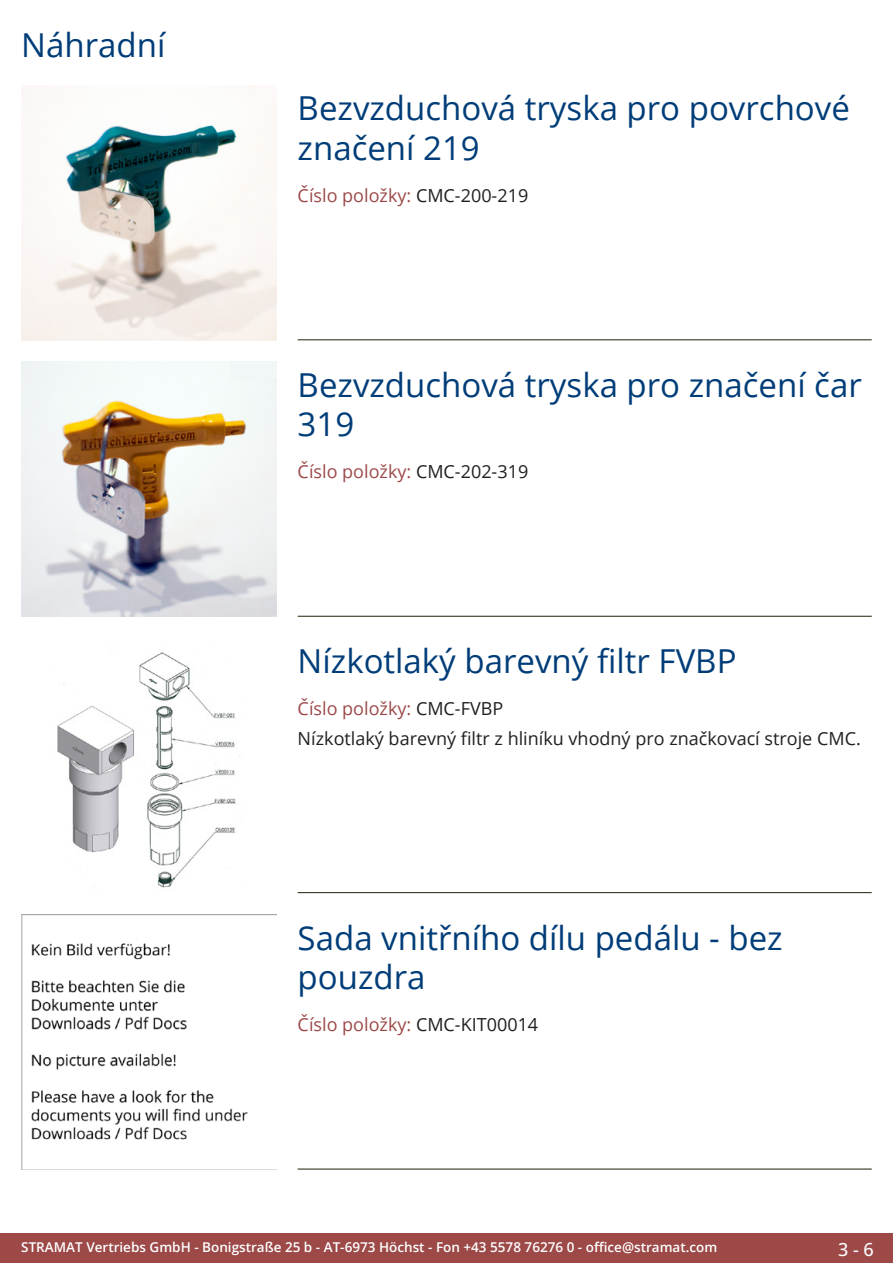
<style>
.page{position:relative;width:893px;height:1263px;background:#fff}
.page>*{position:absolute;margin:0;border:0;box-sizing:border-box;transform-origin:0 0}
.Produkttitel{font:33px/39.6px "Open Sans";color:#003d78}
.RastTitel{font:33px "Open Sans";color:#003d78}
.TechDaten_Überschrif{font:18px "Open Sans";color:#9c4948}
.Beschreibung_Text{font:18px "Open Sans";color:#231f20}
.t1{font:500 18px "Open Sans";color:#fff}
.t2{font:600 13.5px "Open Sans";color:#fff}
.s1{color:#231f20}
</style>
<div class="page">
<div style="left:0;top:1233px;width:893px;height:30px;background:#9c4948"></div>
<hr style="left:298px;top:340px;width:574px;height:1px;background:#201d08">
<hr style="left:298px;top:616px;width:574px;height:1px;background:#201d08">
<hr style="left:298px;top:892px;width:574px;height:1px;background:#201d08">
<hr style="left:298px;top:1169px;width:574px;height:1px;background:#201d08">
<img style="left:21px;top:85px;width:255px;height:255px">
<img style="left:21px;top:361px;width:255px;height:256px">
<img style="left:57px;top:652px;width:183px;height:236px">
<img style="left:21px;top:914px;width:255px;height:255px">
<p class="RastTitel" style="left:21px;top:22px;width:146px">Náhradní</p>
<p class="Produkttitel" style="left:298px;top:88px;width:554px">Bezvzduchová tryska pro povrchové značení 219</p>
<p class="TechDaten_Überschrif" style="left:298px;top:183px;width:232px">Číslo položky: <span class="s1">CMC-200-219</span></p>
<p class="Produkttitel" style="left:298px;top:364px;width:566px">Bezvzduchová tryska pro značení čar<br>319</p>
<p class="TechDaten_Überschrif" style="left:298px;top:459px;width:232px">Číslo položky: <span class="s1">CMC-202-319</span></p>
<p class="Produkttitel" style="left:298px;top:640px;width:440px">Nízkotlaký barevný filtr FVBP</p>
<p class="TechDaten_Überschrif" style="left:298px;top:696px;width:207px">Číslo položky: <span class="s1">CMC-FVBP</span></p>
<p class="Beschreibung_Text" style="left:298px;top:726px;width:565px">Nízkotlaký barevný filtr z hliníku vhodný pro značkovací stroje CMC.</p>
<p class="Produkttitel" style="left:298px;top:917px;width:486px">Sada vnitřního dílu pedálu - bez pouzdra</p>
<p class="TechDaten_Überschrif" style="left:298px;top:1012px;width:242px">Číslo položky: <span class="s1">CMC-KIT00014</span></p>
<p class="t2" style="left:21px;top:1238px;width:698px">STRAMAT Vertriebs GmbH - Bonigstraße 25 b - AT-6973 Höchst - Fon +43 5578 76276 0 - office@stramat.com</p>
<p class="t1" style="left:838px;top:1237px;width:37px">3 - 6</p>
</div>
